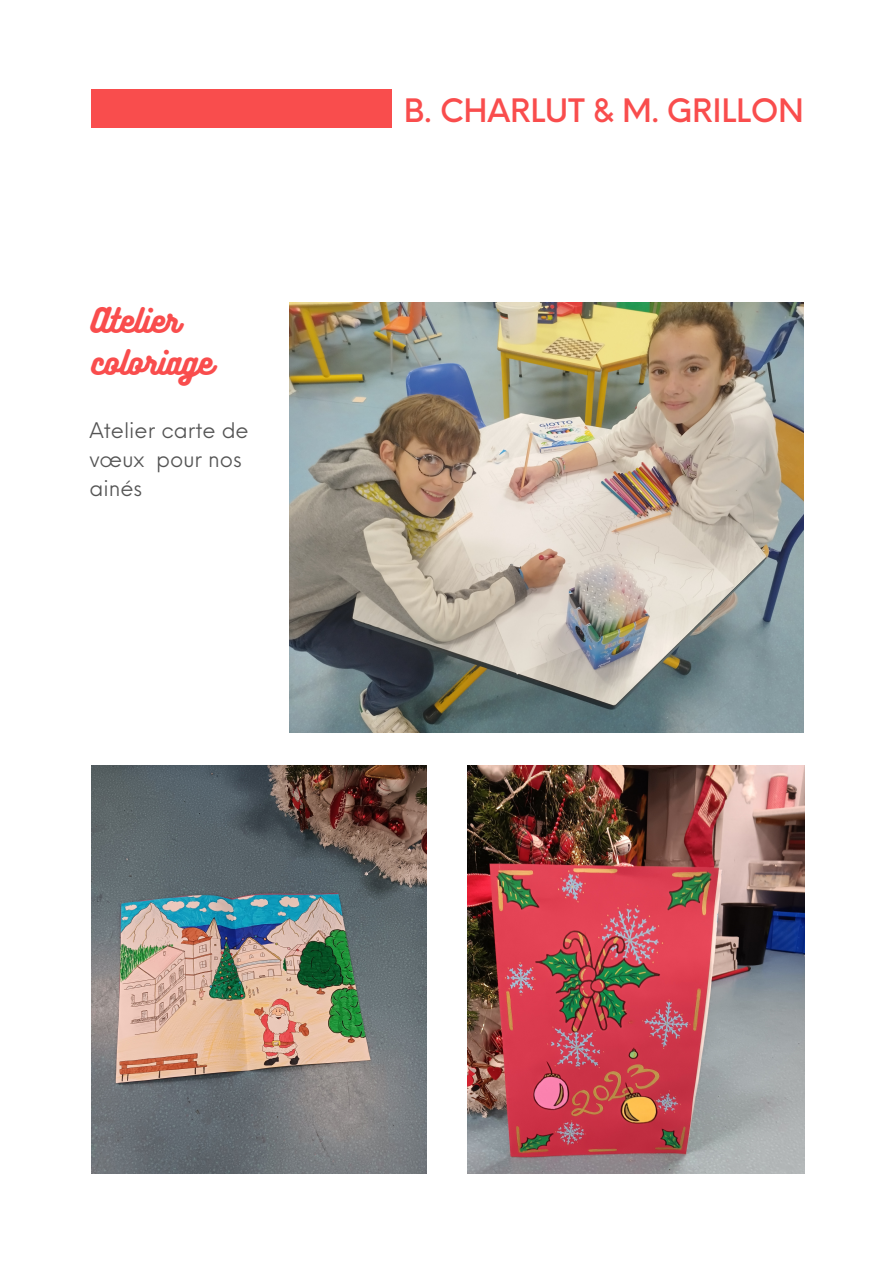
<style>
.page{position:relative;width:893px;height:1264px;background:#fff}
.page>*{position:absolute;margin:0;border:0;box-sizing:border-box;transform-origin:0 0}
.t1{font:500 31.5px "Neue Einstellung";letter-spacing:-.01em;color:#f94d4d}
.t2{font:30px/41.7px "Bukhari Script";color:#f94d4d}
.t3{font:21px/29.2px "Neue Einstellung";color:#545454}
</style>
<div class="page">
<div style="left:91px;top:89px;width:300px;height:38px;background:#f94d4d"></div>
<img style="left:289px;top:303px;width:514px;height:429px">
<img style="left:91px;top:765px;width:335px;height:408px">
<img style="left:467px;top:765px;width:337px;height:408px">
<p class="t2" style="left:91px;top:298px;width:123px">Atelier coloriage</p>
<p class="t3" style="left:89px;top:413px;width:161px">Atelier carte de vœux pour nos ainés</p>
<p class="t1" style="left:404px;top:82px;width:401px">B. CHARLUT &amp; M. GRILLON</p>
</div>
